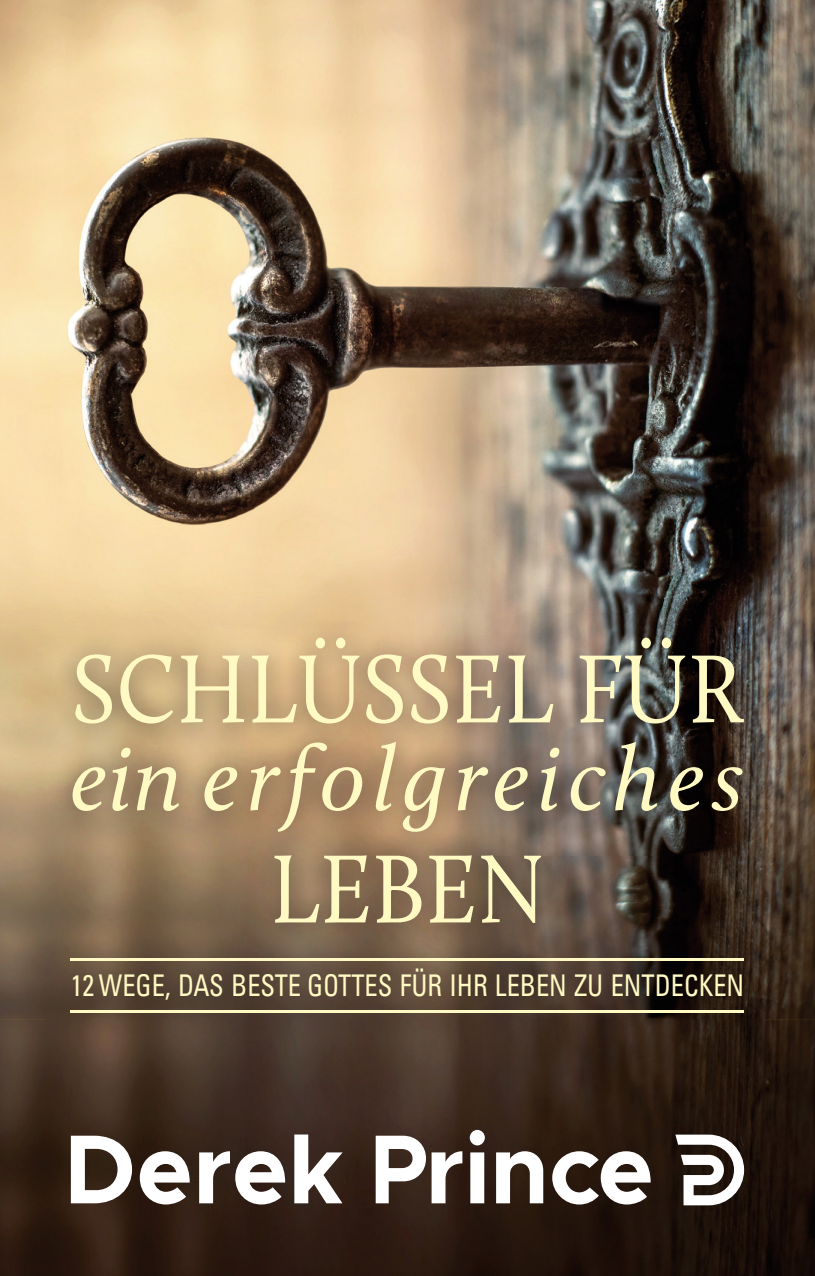
<style>
.page{position:relative;width:815px;height:1276px;background:#fff}
.page>*{position:absolute;margin:0;border:0;box-sizing:border-box;transform-origin:0 0}
.t1{font:100px "Calluna";letter-spacing:.005em;color:#fff9c3;scale:.88 1}
.t2{font:italic 92.5px "Calluna";letter-spacing:.08em;color:#fff9c3}
.t3{font:condensed 30px "Univers";color:#fff9c3;scale:.88 1}
</style>
<div class="page">
<img style="left:0;top:0;width:815px;height:1276px">
<svg style="left:675px;top:1134px;width:69px;height:71px"></svg>
<svg style="left:71px;top:1130px;width:580px;height:74px"></svg>
<img style="left:47px;top:613px;width:716px;height:420px">
<hr style="left:71px;top:958px;width:673px;height:2px;background:#fff9c3">
<hr style="left:71px;top:1010px;width:673px;height:2px;background:#fff9c3">
<img style="left:0;top:336px;width:1px;height:112px">
<h1 class="t1" style="left:71px;top:628px;width:765px">SCHLÜSSEL FÜR</h1>
<h2 class="t2" style="left:71px;top:723px;width:675px">ein erfolgreiches</h2>
<h1 class="t1" style="left:270px;top:828px;width:313px">LEBEN</h1>
<p class="t3" style="left:71px;top:966px;width:767px">12 WEGE, DAS BESTE GOTTES FÜR IHR LEBEN ZU ENTDECKEN</p>
</div>
